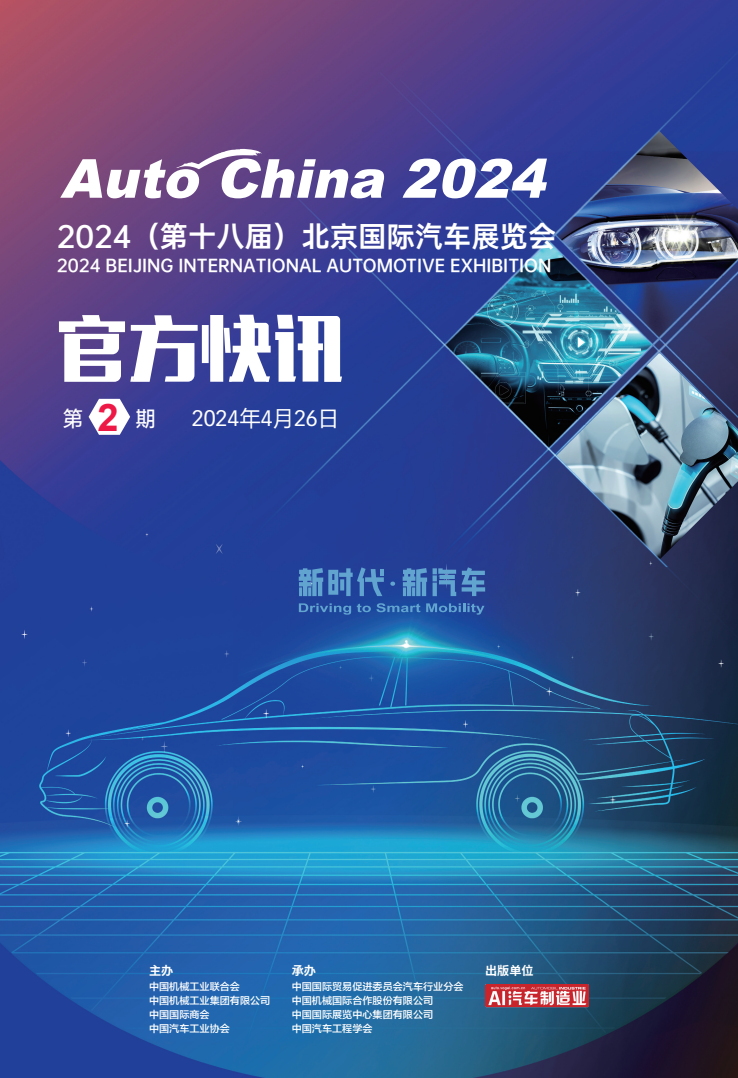
<style>
.page{position:relative;width:738px;height:1078px;background:#fff}
.page>*{position:absolute;margin:0;border:0;box-sizing:border-box;transform-origin:0 0}
.t1{font:italic 900 53.8px "Arial";color:#fff}
.t2{font:28px "OPPO Sans B";color:#fff}
.t3{font:22px "Vectora LT Std";color:#fff}
.t4{font:21px "FZLTZHUNHK GBK1 0";color:#fff;scale:.94 1}
.t5{font:16.5px "OPPO Sans B";color:#fff}
.t6{font:12px "Dream Han Sans CN W22";color:#fff}
.t7{font:10px/14px "FZLTZHK GBK1 0";color:#fff}
.s1{font-family:"Arial";font-weight:700;font-size:38px;color:#ed1845}
.s2{font-family:"FZLTHJW GB1 0"}
</style>
<div class="page">
<img style="left:0;top:0;width:737px;height:1077px">
<svg style="left:176px;top:149px;width:86px;height:20px"></svg>
<svg style="left:88px;top:399px;width:42px;height:35px"></svg>
<svg style="left:298px;top:603px;width:72px;height:11px"></svg>
<svg style="left:376px;top:603px;width:44px;height:9px"></svg>
<svg style="left:426px;top:603px;width:58px;height:11px"></svg>
<svg style="left:298px;top:567px;width:85px;height:29px;background:#4274b5"></svg>
<svg style="left:402px;top:567px;width:83px;height:29px;background:#4474b4"></svg>
<svg style="left:390px;top:581px;width:5px;height:4px"></svg>
<img style="left:485px;top:984px;width:103px;height:23px">
<svg style="left:59px;top:314px;width:283px;height:68px"></svg>
<h1 class="t1" style="left:60px;top:139px;width:501px">Auto China 2024</h1>
<h2 class="t2" style="left:57px;top:213px;width:501px">2024（第十八届）北京国际汽车展览会</h2>
<h3 class="t5" style="left:57px;top:252px;width:496px">2024 BEIJING INTERNATIONAL AUTOMOTIVE EXHIBITION</h3>
<h3 class="t4" style="left:63px;top:406px;width:100px">第 <span class="s1">2</span> 期</h3>
<h3 class="t3" style="left:192px;top:405px;width:149px">2024<span class="s2">年</span>4<span class="s2">月</span>26<span class="s2">日</span></h3>
<p class="t6" style="left:149px;top:962px;width:26px">主办</p>
<p class="t7" style="left:149px;top:979px;width:123px">中国机械工业联合会<br>中国机械工业集团有限公司中国国际商会<br>中国汽车工业协会</p>
<p class="t6" style="left:291px;top:962px;width:26px">承办</p>
<p class="t7" style="left:291px;top:979px;width:173px">中国国际贸易促进委员会汽车行业分会中国机械国际合作股份有限公司<br>中国国际展览中心集团有限公司<br>中国汽车工程学会</p>
<p class="t6" style="left:485px;top:962px;width:50px">出版单位</p>
</div>
